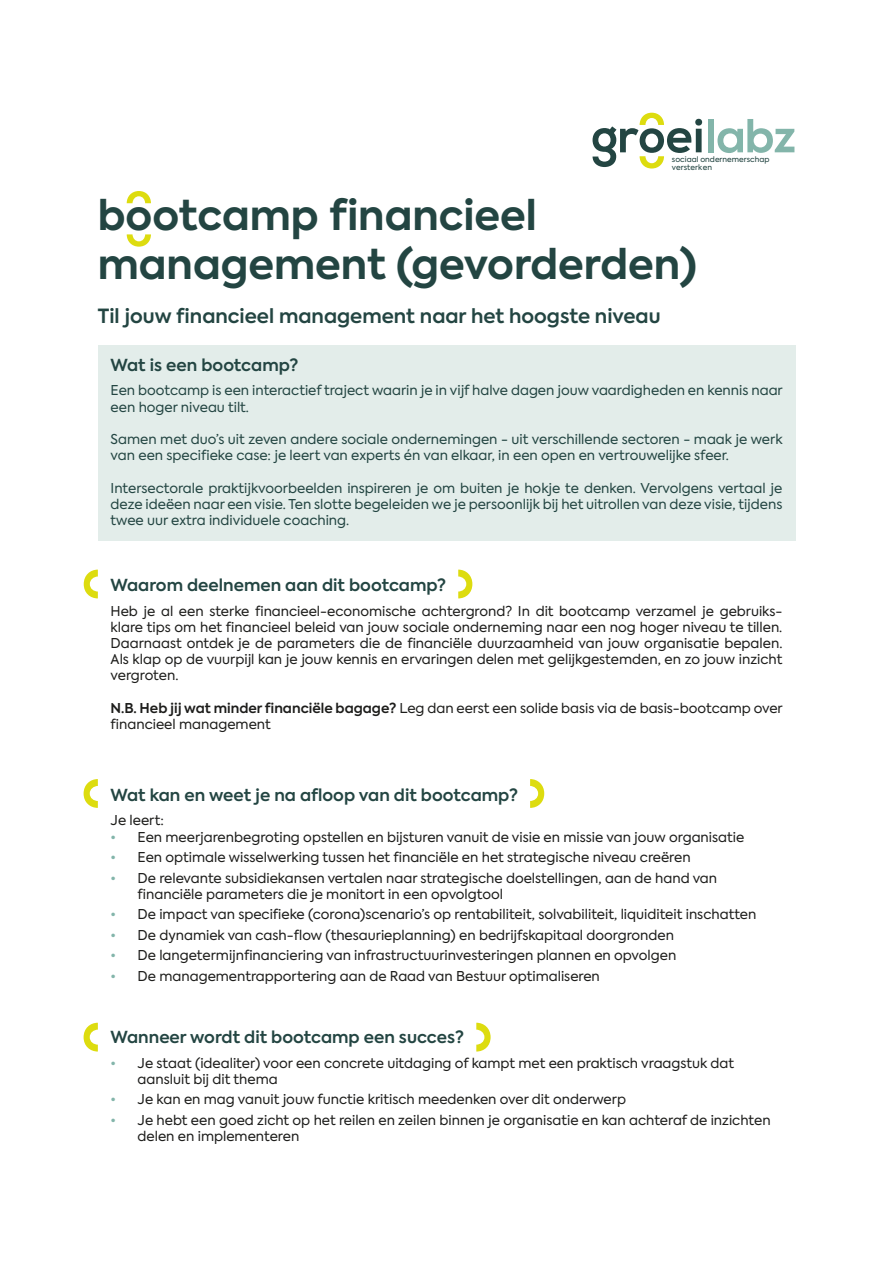
<style>
.page{position:relative;width:893px;height:1263px;background:#fff}
.page>*{position:absolute;margin:0;border:0;box-sizing:border-box;transform-origin:0 0}
.thema{font:700 40.95px "Axiforma";color:#234542}
.Titel_opleiding{font:600 19.5px "Axiforma";color:#234542}
.Tussentitels{font:600 16.5px "Axiforma";color:#234542}
.bodytekst{font:13.5px/16.2px "Axiforma";color:#1d1d1b}
.bodytekst-2{font:13.5px/16.2px "Axiforma";color:#234542}
.t1{font:7.5px/8.1px "Axiforma";color:#234542}
.s1{font-weight:600}
.s2{color:#83b5aa}
</style>
<div class="page">
<div style="left:98px;top:345px;width:697px;height:195px;background:#e3edea"></div>
<svg style="left:84px;top:1023px;width:14px;height:28px"></svg>
<svg style="left:84px;top:779px;width:14px;height:29px"></svg>
<svg style="left:84px;top:570px;width:14px;height:28px"></svg>
<svg style="left:476px;top:1023px;width:15px;height:28px"></svg>
<svg style="left:458px;top:570px;width:14px;height:28px"></svg>
<svg style="left:530px;top:779px;width:14px;height:29px"></svg>
<div style="left:708px;top:119px;width:6px;height:33px;background:#83b5aa"></div>
<svg style="left:717px;top:119px;width:77px;height:34px"></svg>
<svg style="left:593px;top:113px;width:109px;height:56px"></svg>
<svg style="left:127px;top:234px;width:24px;height:13px"></svg>
<svg style="left:127px;top:191px;width:24px;height:12px"></svg>
<p class="t1" style="left:672px;top:155px;width:99px">sociaal ondernemerschap versterken</p>
<p class="thema" style="left:98px;top:187px;width:441px">bootcamp financieel</p>
<p class="thema" style="left:98px;top:237px;width:600px">management (gevorderden)</p>
<p class="Titel_opleiding" style="left:98px;top:303px;width:564px">Til jouw financieel management naar het hoogste niveau</p>
<p class="Tussentitels" style="left:111px;top:354px;width:189px">Wat is een bootcamp?</p>
<p class="bodytekst-2" style="left:111px;top:383px;width:674px">Een bootcamp is een interactief traject waarin je in vijf halve dagen jouw vaardigheden en kennis naar een hoger niveau tilt.</p>
<p class="bodytekst-2" style="left:111px;top:431px;width:673px">Samen met duo’s uit zeven andere sociale ondernemingen - uit verschillende sectoren - maak je werk van een specifieke case: je leert van experts én van elkaar, in een open en vertrouwelijke sfeer.</p>
<p class="bodytekst-2" style="left:111px;top:480px;width:673px;text-align:justify">Intersectorale praktijkvoorbeelden inspireren je om buiten je hokje te denken. Vervolgens vertaal je deze ideëen naar een visie. Ten slotte begeleiden we je persoonlijk bij het uitrollen van deze visie, tijdens twee uur extra individuele coaching.</p>
<p class="Tussentitels" style="left:111px;top:574px;width:337px">Waarom deelnemen aan dit bootcamp?</p>
<p class="bodytekst" style="left:111px;top:603px;width:673px;text-align:justify">Heb je al een sterke financieel-economische achtergrond? In dit bootcamp verzamel je gebruiks&shy;klare tips om het financieel beleid van jouw sociale onderneming naar een nog hoger niveau te tillen.<br>Daarnaast ontdek je de parameters die de financiële duurzaamheid van jouw organisatie bepalen.<br>Als klap op de vuurpijl kan je jouw kennis en ervaringen delen met gelijkgestemden, en zo jouw inzicht vergroten.</p>
<p class="bodytekst" style="left:111px;top:700px;width:674px"><span class="s1">N.B. Heb jij wat minder financiële bagage?</span> Leg dan eerst een solide basis via de basis-bootcamp over financieel management</p>
<p class="Tussentitels" style="left:111px;top:783px;width:409px">Wat kan en weet je na afloop van dit bootcamp?</p>
<p class="bodytekst" style="left:111px;top:813px;width:55px">Je leert:</p>
<p class="bodytekst" style="left:111px;top:829px;width:635px"><span class="s2">•</span> Een meerjarenbegroting opstellen en bijsturen vanuit de visie en missie van jouw organisatie</p>
<p class="bodytekst" style="left:111px;top:849px;width:581px"><span class="s2">•</span> Een optimale wisselwerking tussen het financiële en het strategische niveau creëren</p>
<p class="bodytekst" style="left:138px;top:870px;width:581px;text-indent:-27px"><span class="s2">•</span> De relevante subsidiekansen vertalen naar strategische doelstellingen, aan de hand van financiële parameters die je monitort in een opvolgtool</p>
<p class="bodytekst" style="left:111px;top:906px;width:647px"><span class="s2">•</span> De impact van specifieke (corona)scenario’s op rentabiliteit, solvabiliteit, liquiditeit inschatten</p>
<p class="bodytekst" style="left:111px;top:927px;width:565px"><span class="s2">•</span> De dynamiek van cash-flow (thesaurieplanning) en bedrijfskapitaal doorgronden</p>
<p class="bodytekst" style="left:111px;top:947px;width:567px"><span class="s2">•</span> De langetermijnfinanciering van infrastructuurinvesteringen plannen en opvolgen</p>
<p class="bodytekst" style="left:111px;top:968px;width:491px"><span class="s2">•</span> De managementrapportering aan de Raad van Bestuur optimaliseren</p>
<p class="Tussentitels" style="left:111px;top:1026px;width:355px">Wanneer wordt dit bootcamp een succes?</p>
<p class="bodytekst" style="left:138px;top:1055px;width:598px;text-indent:-27px"><span class="s2">•</span> Je staat (idealiter) voor een concrete uitdaging of kampt met een praktisch vraagstuk dat aansluit bij dit thema</p>
<p class="bodytekst" style="left:111px;top:1092px;width:517px"><span class="s2">•</span> Je kan en mag vanuit jouw functie kritisch meedenken over dit onderwerp</p>
<p class="bodytekst" style="left:138px;top:1112px;width:634px;text-indent:-27px"><span class="s2">•</span> Je hebt een goed zicht op het reilen en zeilen binnen je organisatie en kan achteraf de inzichten delen en implementeren</p>
</div>
